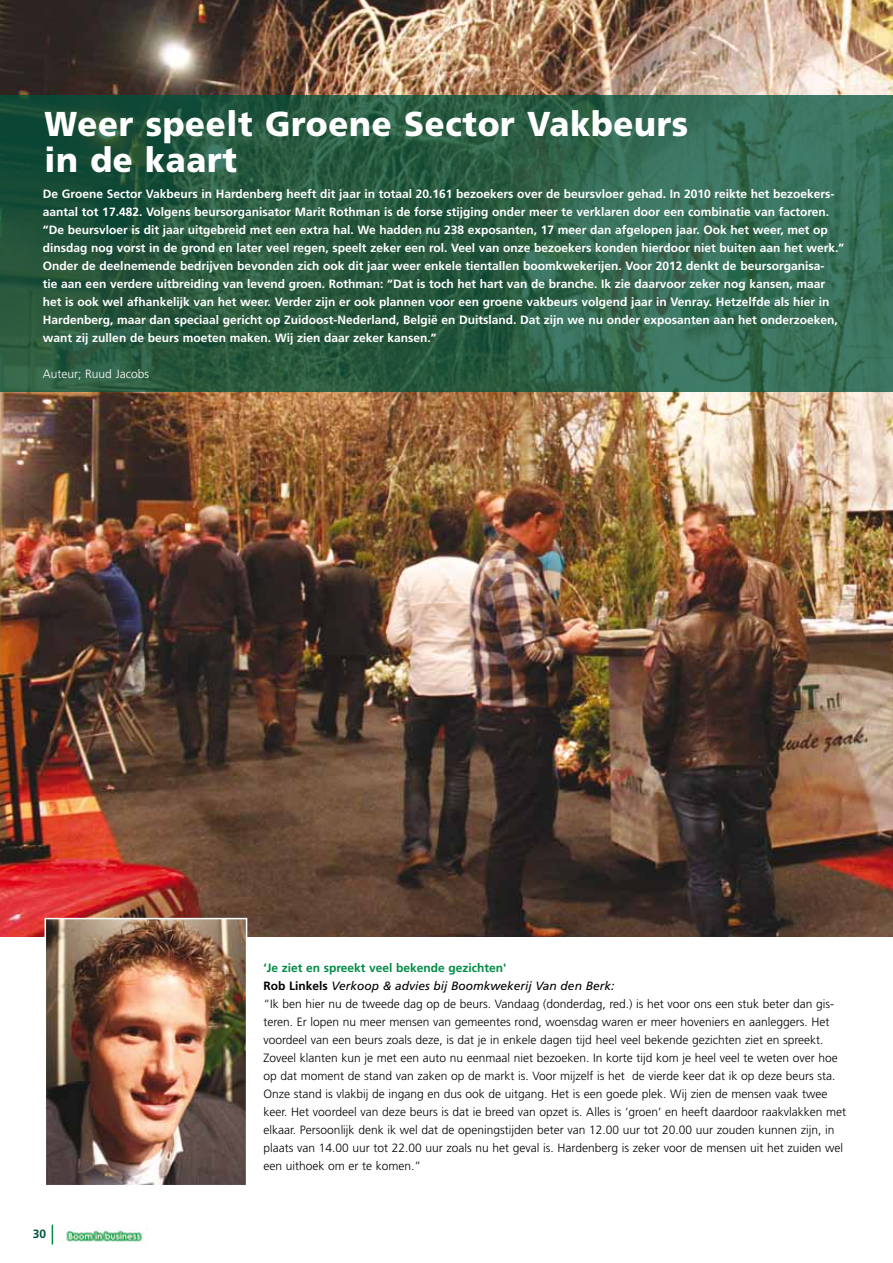
<style>
.page{position:relative;width:893px;height:1263px;background:#fff}
.page>*{position:absolute;margin:0;border:0;box-sizing:border-box;transform-origin:0 0}
.t1{font:900 34.5px/36px "Frutiger";letter-spacing:.02em;color:#fff;scale:.95 1}
.t2{font:700 12px/18px "Frutiger";color:#fff}
.t3{font:300 12px/18px "Frutiger";color:#000}
.t4{font:300 12px "Frutiger";color:#fff}
.t5{font:700 12px "Frutiger";color:#00523c}
.s1{font-weight:700;color:#008b45}
.s2{font-weight:700}
.s3{font-weight:400;font-style:italic}
</style>
<div class="page">
<svg style="left:52px;top:1225px;width:1px;height:19px"></svg>
<img style="left:66px;top:1227px;width:77px;height:15px">
<img style="left:0;top:0;width:893px;height:937px">
<svg style="left:0;top:96px;width:893px;height:296px;background:#2c6048"></svg>
<img style="left:48px;top:921px;width:196px;height:262px">
<div style="left:45px;top:918px;width:202px;height:268px;border:2px solid #fff"></div>
<h1 class="t1" style="left:45px;top:105px;width:679px">Weer speelt Groene Sector Vakbeurs in de kaart</h1>
<p class="t2" style="left:43px;top:185px;width:803px">De Groene Sector Vakbeurs in Hardenberg heeft dit jaar in totaal 20.161 bezoekers over de beursvloer gehad. In 2010 reikte het bezoekers&shy;aantal tot 17.482. Volgens beursorganisator Marit Rothman is de forse stijging onder meer te verklaren door een combinatie van factoren. “De beursvloer is dit jaar uitgebreid met een extra hal. We hadden nu 238 exposanten, 17 meer dan afgelopen jaar. Ook het weer, met op dinsdag nog vorst in de grond en later veel regen, speelt zeker een rol. Veel van onze bezoekers konden hierdoor niet buiten aan het werk.” Onder de deelnemende bedrijven bevonden zich ook dit jaar weer enkele tientallen boomkwekerijen. Voor 2012 denkt de beursorganisa-<br>tie aan een verdere uitbreiding van levend groen. Rothman: “Dat is toch het hart van de branche. Ik zie daarvoor zeker nog kansen, maar het is ook wel afhankelijk van het weer. Verder zijn er ook plannen voor een groene vakbeurs volgend jaar in Venray. Hetzelfde als hier in Hardenberg, maar dan speciaal gericht op Zuidoost-Nederland, België en Duitsland. Dat zijn we nu onder exposanten aan het onderzoeken, want zij zullen de beurs moeten maken. Wij zien daar zeker kansen.”</p>
<p class="t4" style="left:43px;top:367px;width:108px">Auteur; Ruud Jacobs</p>
<p class="t5" style="left:33px;top:1227px;width:15px">30</p>
<p class="t3" style="left:263px;top:959px;width:584px"><span class="s1">‘Je ziet en spreekt veel bekende gezichten'<br></span><span class="s2">Rob Linkels</span> <span class="s3">Verkoop &amp; advies bij Boomkwekerij Van den Berk:<br></span>“Ik ben hier nu de tweede dag op de beurs. Vandaag (donderdag, red.) is het voor ons een stuk beter dan gis&shy;teren. Er lopen nu meer mensen van gemeentes rond, woensdag waren er meer hoveniers en aanleggers. Het voordeel van een beurs zoals deze, is dat je in enkele dagen tijd heel veel bekende gezichten ziet en spreekt.<br>Zoveel klanten kun je met een auto nu eenmaal niet bezoeken. In korte tijd kom je heel veel te weten over hoe op dat moment de stand van zaken op de markt is. Voor mijzelf is het de vierde keer dat ik op deze beurs sta.<br>Onze stand is vlakbij de ingang en dus ook de uitgang. Het is een goede plek. Wij zien de mensen vaak twee keer. Het voordeel van deze beurs is dat ie breed van opzet is. Alles is ‘groen’ en heeft daardoor raakvlakken met elkaar. Persoonlijk denk ik wel dat de openingstijden beter van 12.00 uur tot 20.00 uur zouden kunnen zijn, in plaats van 14.00 uur tot 22.00 uur zoals nu het geval is. Hardenberg is zeker voor de mensen uit het zuiden wel een uithoek om er te komen.”</p>
</div>
